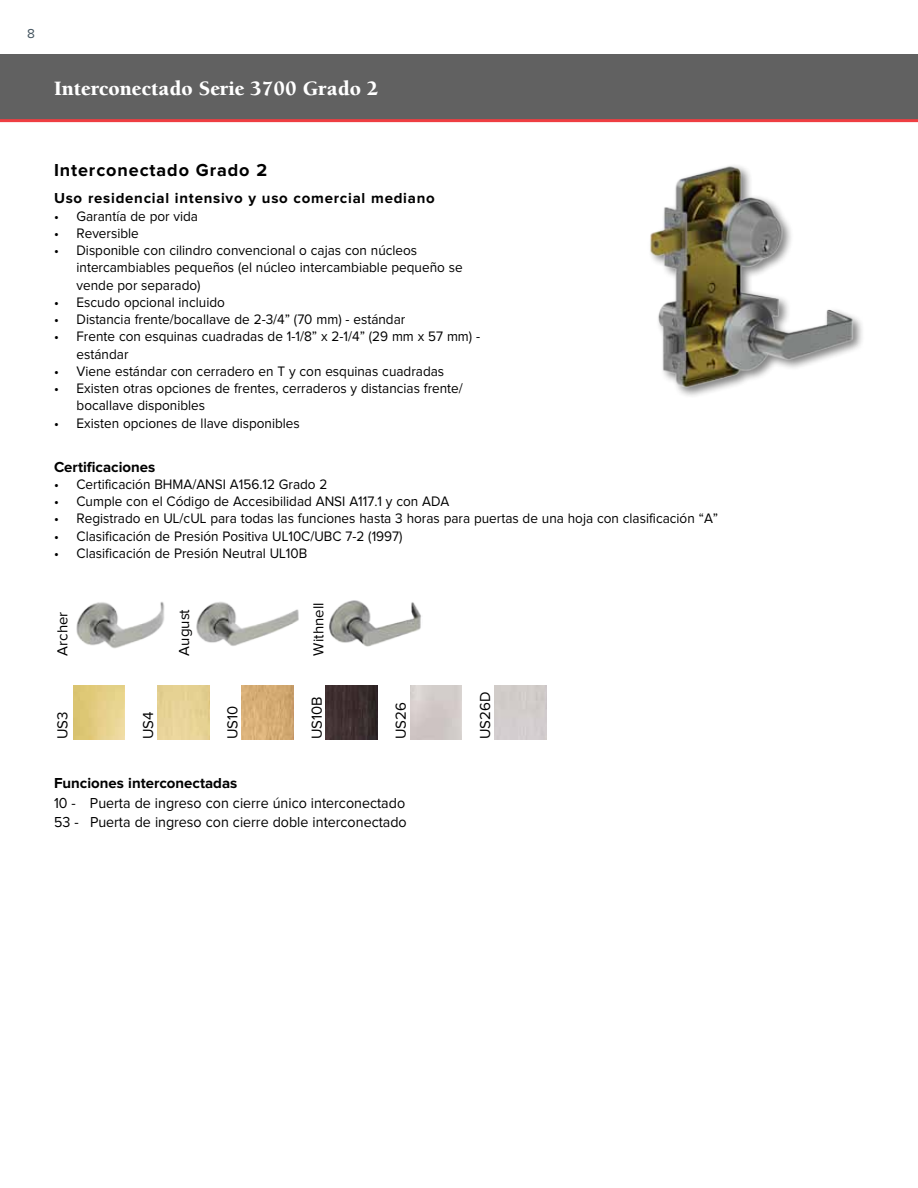
<style>
.page{position:relative;width:918px;height:1188px;background:#fff}
.page>*{position:absolute;margin:0;border:0;box-sizing:border-box;transform-origin:0 0}
.t1{font:900 21px "Berkeley";color:#fff}
.t2{font:700 18px "Proxima Nova";letter-spacing:.05em;color:#000}
.t3{font:15px/19.5px "Proxima Nova";color:#000;scale:.95 1}
.t4{font:15px "Proxima Nova";color:#000}
.t5{font:700 15px "Proxima Nova";letter-spacing:.05em;color:#000}
.t6{font:700 15px "Proxima Nova";color:#000}
.t7{font:14.25px/17.2px "Proxima Nova";color:#000;scale:.95 1}
.t8{font:13.5px "Proxima Nova";color:#455560}
</style>
<div class="page">
<div style="left:0;top:54px;width:918px;height:67px;background:#616161"></div>
<hr style="left:0;top:119px;width:918px;height:3px;background:#ef3e42">
<div style="left:647px;top:163px;width:218px;height:236px;background:#000;opacity:.5"></div>
<img style="left:647px;top:163px;width:209px;height:228px">
<img style="left:329px;top:600px;width:92px;height:47px">
<img style="left:196px;top:601px;width:103px;height:45px">
<img style="left:76px;top:602px;width:89px;height:47px">
<img style="left:242px;top:685px;width:51px;height:54px">
<img style="left:326px;top:685px;width:52px;height:54px">
<p class="t8" style="left:27px;top:26px;width:9px">8</p>
<h1 class="t1" style="left:54px;top:77px;width:326px">Interconectado Serie 3700 Grado 2</h1>
<p class="t2" style="left:54px;top:160px;width:215px">Interconectado Grado 2</p>
<p class="t5" style="left:54px;top:190px;width:382px">Uso residencial intensivo y uso comercial mediano</p>
<p class="t7" style="left:54px;top:207px;width:153px">• Garantía de por vida</p>
<p class="t7" style="left:54px;top:224px;width:91px">• Reversible</p>
<p class="t7" style="left:77px;top:242px;width:408px;text-indent:-23px">• Disponible con cilindro convencional o cajas con núcleos intercambiables pequeños (el núcleo intercambiable pequeño se vende por separado)</p>
<p class="t7" style="left:54px;top:293px;width:181px">• Escudo opcional incluido</p>
<p class="t7" style="left:54px;top:311px;width:371px">• Distancia frente/bocallave de 2-3/4” (70 mm) - estándar</p>
<p class="t7" style="left:77px;top:328px;width:426px;text-indent:-23px">• Frente con esquinas cuadradas de 1-1/8” x 2-1/4” (29 mm x 57 mm) - estándar</p>
<p class="t7" style="left:54px;top:362px;width:412px">• Viene estándar con cerradero en T y con esquinas cuadradas</p>
<p class="t7" style="left:77px;top:380px;width:408px;text-indent:-23px">• Existen otras opciones de frentes, cerraderos y distancias frente/ bocallave disponibles</p>
<p class="t7" style="left:54px;top:414px;width:260px">• Existen opciones de llave disponibles</p>
<p class="t6" style="left:54px;top:458px;width:103px">Certificaciones</p>
<p class="t7" style="left:54px;top:475px;width:289px">• Certificación BHMA/ANSI A156.12 Grado 2</p>
<p class="t7" style="left:54px;top:493px;width:418px">• Cumple con el Código de Accesibilidad ANSI A117.1 y con ADA</p>
<p class="t7" style="left:54px;top:510px;width:701px">• Registrado en UL/cUL para todas las funciones hasta 3 horas para puertas de una hoja con clasificación “A”</p>
<p class="t7" style="left:54px;top:527px;width:368px">• Clasificación de Presión Positiva UL10C/UBC 7-2 (1997)</p>
<p class="t7" style="left:54px;top:544px;width:268px">• Clasificación de Presión Neutral UL10B</p>
<p class="t4" style="left:54px;top:656px;width:45px;rotate:-90deg">Archer</p>
<p class="t4" style="left:54px;top:739px;width:29px;rotate:-90deg">US3</p>
<p class="t4" style="left:176px;top:656px;width:48px;rotate:-90deg">August</p>
<p class="t4" style="left:310px;top:656px;width:54px;rotate:-90deg">Withnell</p>
<p class="t4" style="left:140px;top:739px;width:29px;rotate:-90deg">US4</p>
<p class="t4" style="left:224px;top:739px;width:35px;rotate:-90deg">US10</p>
<p class="t4" style="left:308px;top:739px;width:45px;rotate:-90deg">US10B</p>
<p class="t4" style="left:393px;top:739px;width:38px;rotate:-90deg">US26</p>
<p class="t4" style="left:477px;top:739px;width:49px;rotate:-90deg">US26D</p>
<p class="t6" style="left:54px;top:775px;width:185px">Funciones interconectadas</p>
<p class="t3" style="left:54px;top:793px;width:373px">10 - Puerta de ingreso con cierre único interconectado<br>53 - Puerta de ingreso con cierre doble interconectado</p>
</div>
